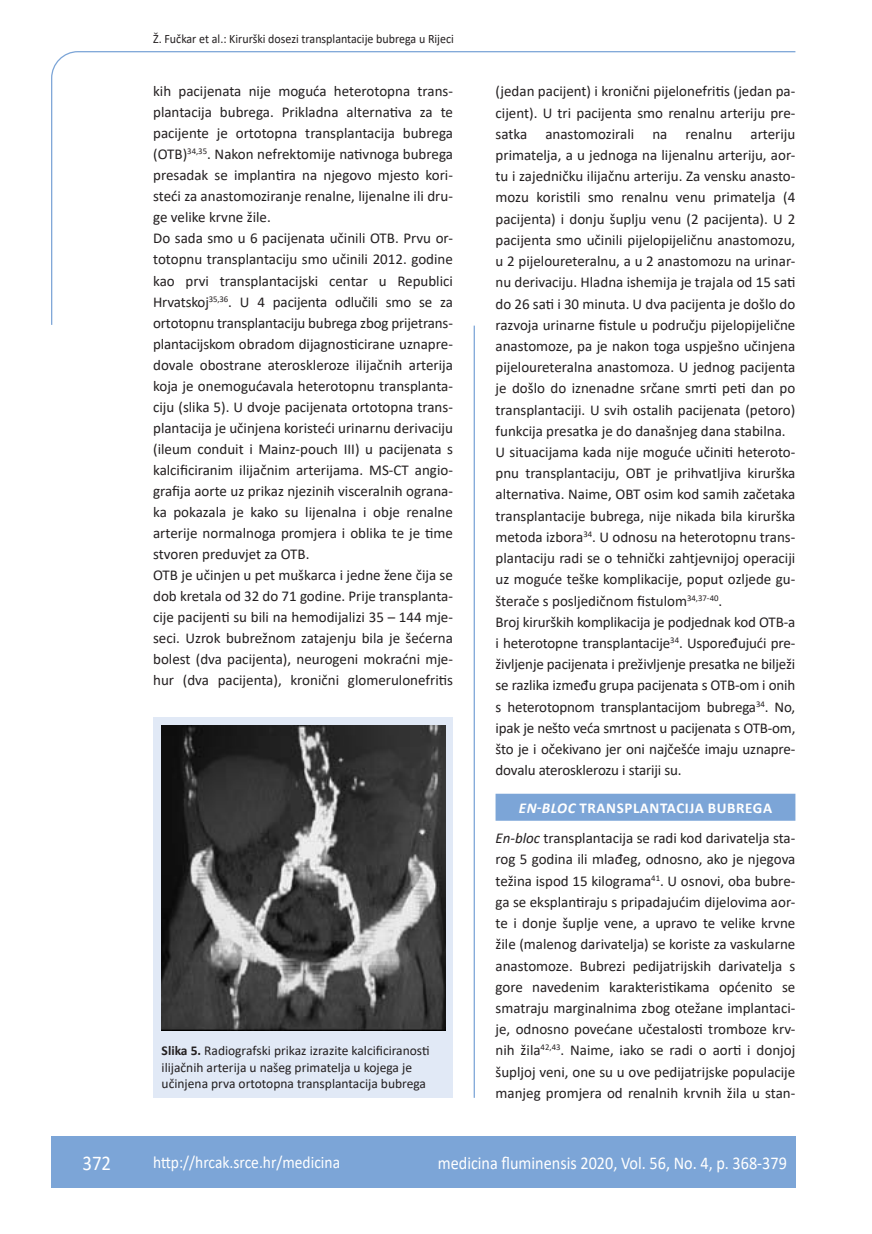
<style>
.page{position:relative;width:872px;height:1234px;background:#fff}
.page>*{position:absolute;margin:0;border:0;box-sizing:border-box;transform-origin:0 0}
.t1{font:21px "Calibri";color:#fff;scale:.9 1}
.t2{font:18px "Calibri";color:#fff;scale:.9 1}
.t3{font:17.25px "Calibri";color:#fff;scale:.9 1}
.osnovni_tekst{font:15px/21.1px "Calibri";color:#231f20;text-align:justify}
.naslov_ruler{font:700 15px "Calibri";letter-spacing:.04em;color:#fff}
.potpis_slika{font:13.5px/16.5px "Calibri";color:#231f20}
.glava{font:12.75px "Calibri";color:#231f20;scale:.94 1}
.s1{font-weight:700}
.s2{font-style:italic}
</style>
<div class="page">
<svg style="left:51px;top:51px;width:745px;height:274px"></svg>
<hr style="left:473px;top:325px;width:2px;height:772px;background:#7ca5d7">
<div style="left:51px;top:1135px;width:744px;height:51px;background:#7ca5d7"></div>
<div style="left:495px;top:793px;width:300px;height:27px;background:#7ca5d7"></div>
<div style="left:153px;top:716px;width:300px;height:381px;background:#e1e9f6"></div>
<img style="left:162px;top:725px;width:283px;height:305px">
<p class="glava" style="left:153px;top:29px;width:321px">Ž. Fučkar et al.: Kirurški dosezi transplantacije bubrega u Rijeci</p>
<p class="osnovni_tekst" style="left:153px;top:80px;width:301px">kih pacijenata nije moguća heterotopna trans&shy;plantacija bubrega. Prikladna alternativa za te pacijente je ortotopna transplantacija bubrega (OTB)<sup>34,35</sup>. Nakon nefrektomije nativnoga bubrega presadak se implantira na njegovo mjesto kori&shy;steći za anastomoziranje renalne, lijenalne ili dru&shy;ge velike krvne žile.</p>
<p class="osnovni_tekst" style="left:153px;top:227px;width:301px">Do sada smo u 6 pacijenata učinili OTB. Prvu or&shy;totopnu transplantaciju smo učinili 2012. godine kao prvi transplantacijski centar u Republici Hrvatskoj<sup>35,36</sup>. U 4 pacijenta odlučili smo se za ortotopnu transplantaciju bubrega zbog prijetrans&shy;plantacijskom obradom dijagnosticirane uznapre&shy;dovale obostrane ateroskleroze ilijačnih arterija koja je onemogućavala heterotopnu transplanta&shy;ciju (slika 5). U dvoje pacijenata ortotopna trans&shy;plantacija je učinjena koristeći urinarnu derivaciju (ileum conduit i Mainz-pouch III) u pacijenata s kalcificiranim ilijačnim arterijama. MS-CT angio&shy;grafija aorte uz prikaz njezinih visceralnih ograna&shy;ka pokazala je kako su lijenalna i obje renalne arterije normalnoga promjera i oblika te je time stvoren preduvjet za OTB.</p>
<p class="osnovni_tekst" style="left:153px;top:563px;width:301px">OTB je učinjen u pet muškarca i jedne žene čija se dob kretala od 32 do 71 godine. Prije transplanta&shy;cije pacijenti su bili na hemodijalizi 35 – 144 mje&shy;seci. Uzrok bubrežnom zatajenju bila je šećerna bolest (dva pacijenta), neurogeni mokraćni mje&shy;hur (dva pacijenta), kronični glomerulonefritis</p>
<p class="potpis_slika" style="left:162px;top:1041px;width:269px"><span class="s1">Slika 5.</span> Radiografski prikaz izrazite kalcificiranosti ilijačnih arterija u našeg primatelja u kojega je učinjena prva ortotopna transplantacija bubrega</p>
<p class="osnovni_tekst" style="left:495px;top:80px;width:301px">(jedan pacijent) i kronični pijelonefritis (jedan pa&shy;cijent). U tri pacijenta smo renalnu arteriju pre&shy;satka anastomozirali na renalnu arteriju primatelja, a u jednoga na lijenalnu arteriju, aor&shy;tu i zajedničku ilijačnu arteriju. Za vensku anasto&shy;mozu koristili smo renalnu venu primatelja (4 pacijenta) i donju šuplju venu (2 pacijenta). U 2 pacijenta smo učinili pijelopijeličnu anastomozu, u 2 pijeloureteralnu, a u 2 anastomozu na urinar&shy;nu derivaciju. Hladna ishemija je trajala od 15 sati do 26 sati i 30 minuta. U dva pacijenta je došlo do razvoja urinarne fistule u području pijelopijelične anastomoze, pa je nakon toga uspješno učinjena pijeloureteralna anastomoza. U jednog pacijenta je došlo do iznenadne srčane smrti peti dan po transplantaciji. U svih ostalih pacijenata (petoro) funkcija presatka je do današnjeg dana stabilna.</p>
<p class="osnovni_tekst" style="left:495px;top:441px;width:301px">U situacijama kada nije moguće učiniti heteroto&shy;pnu transplantaciju, OBT je prihvatljiva kirurška alternativa. Naime, OBT osim kod samih začetaka transplantacije bubrega, nije nikada bila kirurška metoda izbora<sup>34</sup>. U odnosu na heterotopnu trans&shy;plantaciju radi se o tehnički zahtjevnijoj operaciji uz moguće teške komplikacije, poput ozljede gu&shy;šterače s posljedičnom fistulom<sup>34,37-40</sup>.</p>
<p class="osnovni_tekst" style="left:495px;top:610px;width:301px">Broj kirurških komplikacija je podjednak kod OTB-a i heterotopne transplantacije<sup>34</sup>. Uspoređujući pre&shy;življenje pacijenata i preživljenje presatka ne bilježi se razlika između grupa pacijenata s OTB-om i onih s heterotopnom transplantacijom bubrega<sup>34</sup>. No, ipak je nešto veća smrtnost u pacijenata s OTB-om, što je i očekivano jer oni najčešće imaju uznapre&shy;dovalu aterosklerozu i stariji su.</p>
<p class="naslov_ruler" style="left:519px;top:796px;width:255px"><span class="s2">EN-BLOC</span> TRANSPLANTACIJA BUBREGA</p>
<p class="osnovni_tekst" style="left:495px;top:827px;width:301px"><span class="s2">En-bloc</span> transplantacija se radi kod darivatelja sta&shy;rog 5 godina ili mlađeg, odnosno, ako je njegova težina ispod 15 kilograma<sup>41</sup>. U osnovi, oba bubre&shy;ga se eksplantiraju s pripadajućim dijelovima aor&shy;te i donje šuplje vene, a upravo te velike krvne žile (malenog darivatelja) se koriste za vaskularne anastomoze. Bubrezi pedijatrijskih darivatelja s gore navedenim karakteristikama općenito se smatraju marginalnima zbog otežane implantaci&shy;je, odnosno povećane učestalosti tromboze krv&shy;nih žila<sup>42,43</sup>. Naime, iako se radi o aorti i donjoj šupljoj veni, one su u ove pedijatrijske populacije manjeg promjera od renalnih krvnih žila u stan-</p>
<p class="t1" style="left:82px;top:1147px;width:33px">372</p>
<p class="t3" style="left:153px;top:1149px;width:209px">http://hrcak.srce.hr/medicina</p>
<p class="t2" style="left:438px;top:1149px;width:389px">medicina fluminensis 2020, Vol. 56, No. 4, p. 368-379</p>
</div>
